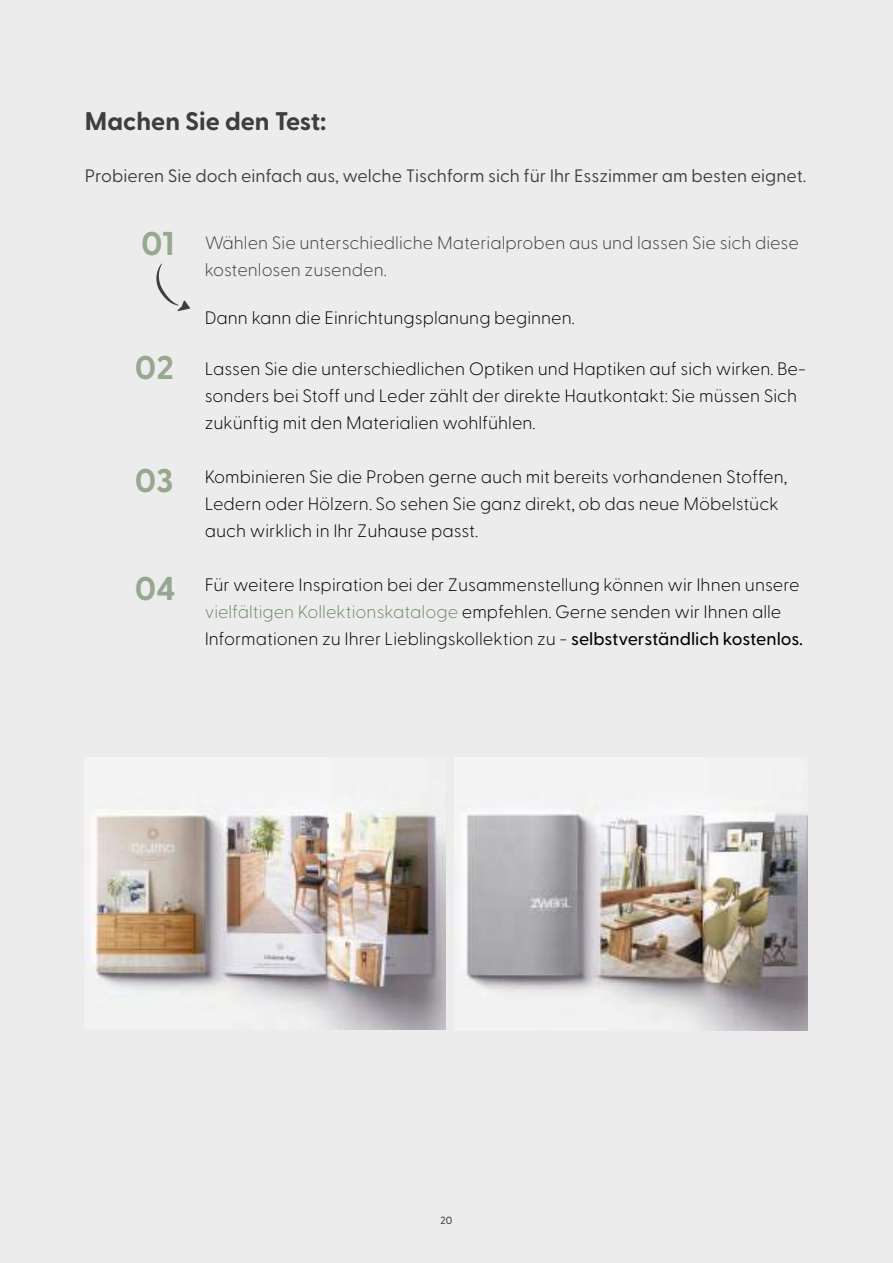
<style>
.page{position:relative;width:893px;height:1263px;background:#ececec}
.page>*{position:absolute;margin:0;border:0;box-sizing:border-box;transform-origin:0 0}
.t1{font:700 33px "Greycliff CF";letter-spacing:-.01em;color:#96a88f}
.t2{font:700 25.5px "Greycliff CF";color:#403e3c}
.t3{font:200 18px/27px "Greycliff CF";color:#000}
.t4{font:200 18px/27px "Greycliff CF";color:#403e3c}
.t5{font:18px "Greycliff CF";color:#403e3c}
.t6{font:500 10.5px "Greycliff CF";color:#403e3c}
.s1{color:#6e8968}
.s2{font-weight:500}
</style>
<div class="page">
<svg style="left:156px;top:264px;width:34px;height:47px"></svg>
<img style="left:84px;top:801px;width:362px;height:228px">
<img style="left:455px;top:804px;width:352px;height:226px">
<h2 class="t2" style="left:85px;top:106px;width:243px">Machen Sie den Test:</h2>
<p class="t5" style="left:85px;top:165px;width:723px">Probieren Sie doch einfach aus, welche Tischform sich für Ihr Esszimmer am besten eignet.</p>
<h1 class="t1" style="left:141px;top:223px;width:34px">01</h1>
<h1 class="t1" style="left:135px;top:348px;width:41px">02</h1>
<h1 class="t1" style="left:135px;top:461px;width:40px">03</h1>
<h1 class="t1" style="left:135px;top:568px;width:42px">04</h1>
<p class="t4" style="left:205px;top:229px;width:596px">Wählen Sie unterschiedliche Materialproben aus und lassen Sie sich diese kostenlosen zusenden.</p>
<p class="t3" style="left:205px;top:304px;width:372px">Dann kann die Einrichtungsplanung beginnen.</p>
<p class="t3" style="left:205px;top:355px;width:603px">Lassen Sie die unterschiedlichen Optiken und Haptiken auf sich wirken. Be&shy;sonders bei Stoff und Leder zählt der direkte Hautkontakt: Sie müssen Sich zukünftig mit den Materialien wohlfühlen.</p>
<p class="t3" style="left:205px;top:463px;width:584px">Kombinieren Sie die Proben gerne auch mit bereits vorhandenen Stoffen,<br>Ledern oder Hölzern. So sehen Sie ganz direkt, ob das neue Möbelstück auch wirklich in Ihr Zuhause passt.</p>
<p class="t3" style="left:205px;top:571px;width:600px">Für weitere Inspiration bei der Zusammenstellung können wir Ihnen unsere <span class="s1">vielfältigen Kollektionskataloge</span> empfehlen. Gerne senden wir Ihnen alle<br>Informationen zu Ihrer Lieblingskollektion zu - <span class="s2">selbstverständlich kostenlos.</span></p>
<p class="t6" style="left:440px;top:1214px;width:13px">20</p>
</div>
